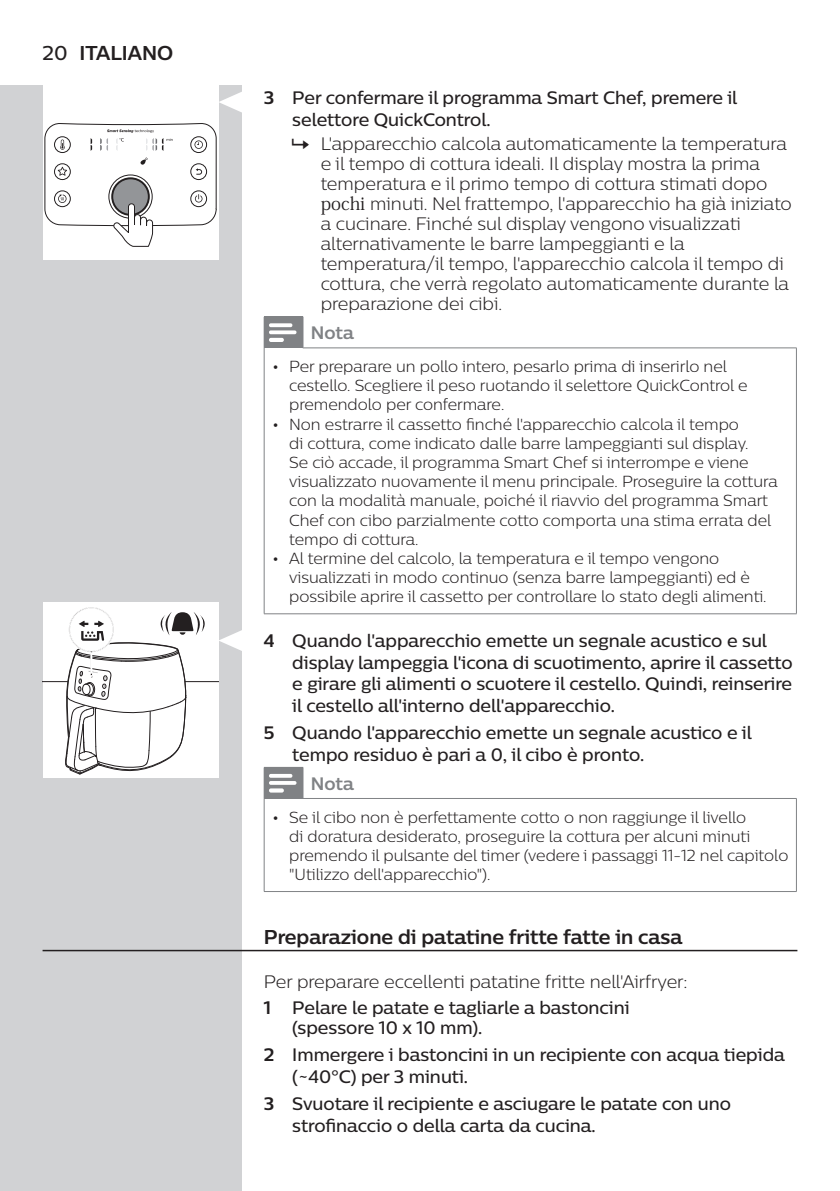
<style>
.page{position:relative;width:840px;height:1191px;background:#fff}
.page>*{position:absolute;margin:0;border:0;box-sizing:border-box;transform-origin:0 0}
.t1{font:700 20px "Centrale Sans";color:#231f20}
.t2{font:500 18px/21.6px "Centrale Sans";color:#231f20}
.t3{font:300 18px/20px "Centrale Sans";color:#231f20}
.t4{font:700 18px "Centrale Sans";color:#808285}
.t5{font:300 16px/19.2px "Centrale Sans";color:#231f20}
.s1{font-weight:500}
.s2{font-weight:700}
.s3{font-family:"Koz Min Pr 6 N";font-weight:400}
.s4{font-family:"Gill Sans Alt One WGL Light";font-weight:400;font-size:14.2px}
</style>
<div class="page">
<div style="left:0;top:85px;width:241px;height:1106px;background:#d1d2d4"></div>
<hr style="left:43px;top:949px;width:754px;height:2px;background:#231f20">
<div style="left:264px;top:317px;width:39px;height:31px;background:#808285"></div>
<hr style="left:795px;top:348px;width:1px;height:265px;background:#808285">
<hr style="left:264px;top:348px;width:1px;height:265px;background:#808285">
<hr style="left:264px;top:613px;width:39px;height:1px;background:#808285">
<hr style="left:303px;top:613px;width:493px;height:1px;background:#808285">
<hr style="left:264px;top:316px;width:39px;height:1px;background:#808285">
<hr style="left:302px;top:347px;width:494px;height:1px;background:#808285">
<svg style="left:269px;top:323px;width:27px;height:19px"></svg>
<div style="left:264px;top:767px;width:39px;height:31px;background:#808285"></div>
<hr style="left:795px;top:798px;width:1px;height:93px;background:#808285">
<hr style="left:264px;top:798px;width:1px;height:93px;background:#808285">
<hr style="left:264px;top:891px;width:39px;height:1px;background:#808285">
<hr style="left:303px;top:891px;width:493px;height:1px;background:#808285">
<hr style="left:302px;top:798px;width:494px;height:1px;background:#808285">
<svg style="left:269px;top:774px;width:27px;height:18px"></svg>
<svg style="left:218px;top:91px;width:24px;height:22px"></svg>
<div style="left:43px;top:85px;width:175px;height:175px;background:#fff"></div>
<svg style="left:44px;top:123px;width:173px;height:124px"></svg>
<svg style="left:218px;top:629px;width:24px;height:23px"></svg>
<div style="left:43px;top:602px;width:175px;height:176px;background:#fff"></div>
<hr style="left:43px;top:681px;width:175px;height:1px;background:#231f20">
<svg style="left:65px;top:607px;width:141px;height:168px"></svg>
<p class="t1" style="left:43px;top:40px;width:132px"><span class="s1">20</span> ITALIANO</p>
<p class="t2" style="left:292px;top:87px;width:446px;text-indent:-28px"><span class="s2">3</span> Per confermare il programma Smart Chef, premere il selettore QuickControl.</p>
<p class="t3" style="left:320px;top:133px;width:472px">L'apparecchio calcola automaticamente la temperatura e il tempo di cottura ideali. Il display mostra la prima temperatura e il primo tempo di cottura stimati dopo <span class="s3">pochi</span> minuti. Nel frattempo, l'apparecchio ha già iniziato a cucinare. Finché sul display vengono visualizzati alternativamente le barre lampeggianti e la temperatura/il tempo, l'apparecchio calcola il tempo di cottura, che verrà regolato automaticamente durante la preparazione dei cibi.</p>
<p class="t4" style="left:311px;top:321px;width:44px">Nota</p>
<p class="t5" style="left:289px;top:356px;width:459px;text-indent:-17px"><span class="s4">•</span> Per preparare un pollo intero, pesarlo prima di inserirlo nel cestello. Scegliere il peso ruotando il selettore QuickControl e premendolo per confermare.</p>
<p class="t5" style="left:289px;top:414px;width:490px;text-indent:-17px"><span class="s4">•</span> Non estrarre il cassetto finché l'apparecchio calcola il tempo<br>di cottura, come indicato dalle barre lampeggianti sul display.<br>Se ciò accade, il programma Smart Chef si interrompe e viene visualizzato nuovamente il menu principale. Proseguire la cottura con la modalità manuale, poiché il riavvio del programma Smart Chef con cibo parzialmente cotto comporta una stima errata del tempo di cottura.</p>
<p class="t5" style="left:289px;top:548px;width:478px;text-indent:-17px"><span class="s4">•</span> Al termine del calcolo, la temperatura e il tempo vengono visualizzati in modo continuo (senza barre lampeggianti) ed è possibile aprire il cassetto per controllare lo stato degli alimenti.</p>
<p class="t2" style="left:292px;top:629px;width:501px;text-indent:-28px"><span class="s2">4</span> Quando l'apparecchio emette un segnale acustico e sul display lampeggia l'icona di scuotimento, aprire il cassetto e girare gli alimenti o scuotere il cestello. Quindi, reinserire il cestello all'interno dell'apparecchio.</p>
<p class="t2" style="left:292px;top:721px;width:461px;text-indent:-28px"><span class="s2">5</span> Quando l'apparecchio emette un segnale acustico e il tempo residuo è pari a 0, il cibo è pronto.</p>
<p class="t4" style="left:311px;top:771px;width:44px">Nota</p>
<p class="t5" style="left:289px;top:807px;width:500px;text-indent:-17px"><span class="s4">•</span> Se il cibo non è perfettamente cotto o non raggiunge il livello<br>di doratura desiderato, proseguire la cottura per alcuni minuti premendo il pulsante del timer (vedere i passaggi 11-12 nel capitolo "Utilizzo dell'apparecchio").</p>
<p class="t1" style="left:264px;top:924px;width:419px">Preparazione di patatine fritte fatte in casa</p>
<p class="t3" style="left:264px;top:969px;width:425px;line-height:25.6px">Per preparare eccellenti patatine fritte nell'Airfryer:<br><span class="s2">1</span> <span class="s1">Pelare le patate e tagliarle a bastoncini</span></p>
<p class="t2" style="left:264px;top:1013px;width:522px;line-height:27.2px;text-indent:28px">(spessore 10 x 10 mm).<br><span class="s2">2</span> Immergere i bastoncini in un recipiente con acqua tiepida</p>
<p class="t2" style="left:264px;top:1062px;width:468px;line-height:27.2px;text-indent:28px">(~40°C) per 3 minuti.<br><span class="s2">3</span> Svuotare il recipiente e asciugare le patate con uno</p>
<p class="t2" style="left:292px;top:1114px;width:305px">strofinaccio o della carta da cucina.</p>
</div>
